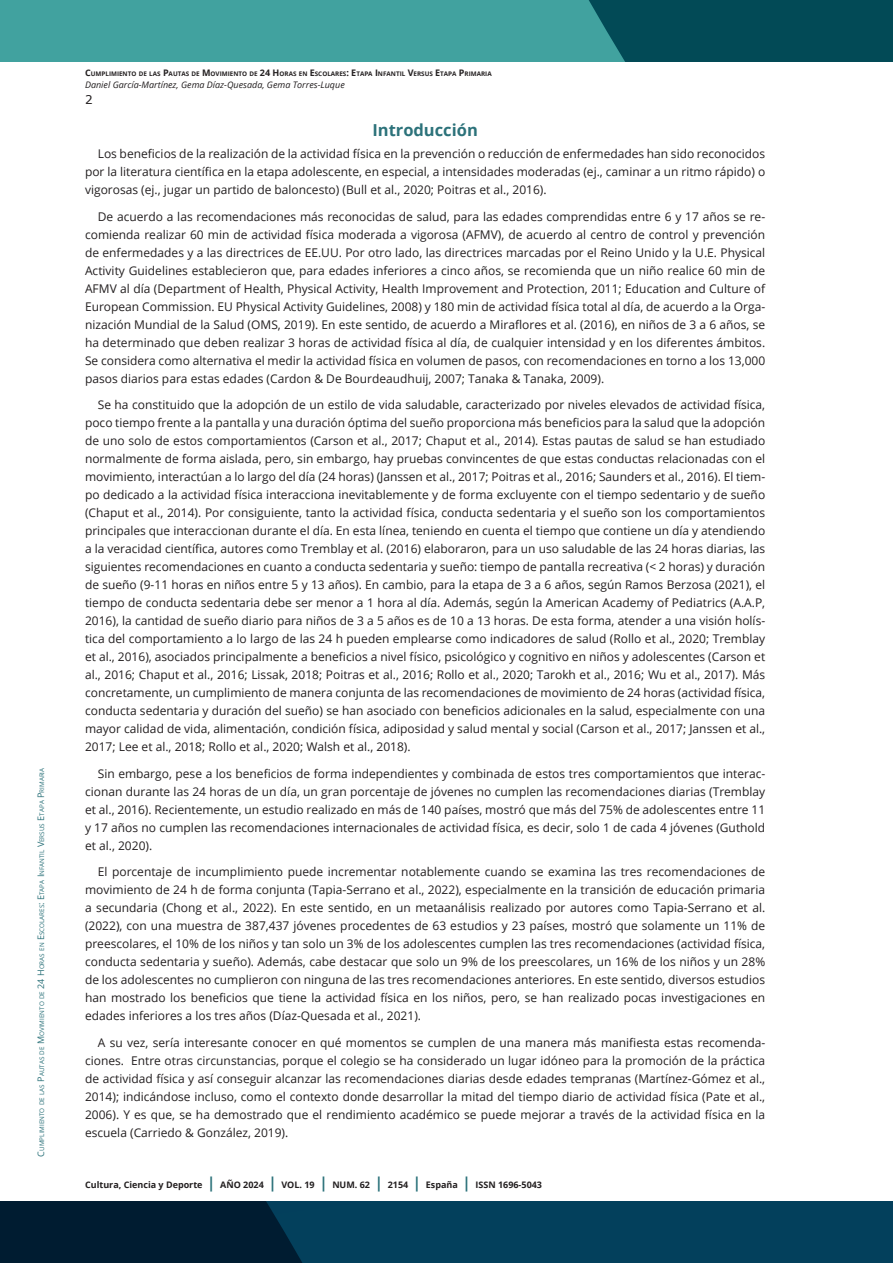
<style>
.page{position:relative;width:893px;height:1263px;background:#fff}
.page>*{position:absolute;margin:0;border:0;box-sizing:border-box;transform-origin:0 0}
.subtitulo_H3{font:700 16.5px "Open Sans";color:#2c727a}
.Cuerpo_de_texto_P{font:12px/18px "Open Sans";color:#231f20;text-align:justify}
.t1{font:12px "Verdana";color:#231f20}
.t2{font:700 9px "Open Sans";color:#231f20}
.t3{font:italic 9px "Open Sans";color:#231f20}
.t4{font:6.3px "Open Sans";color:#2c727a}
.t5{font:700 6.3px "Open Sans";color:#231f20}
.s1{font-size:9px}
.s2{font-size:15px;color:#2c727a}
</style>
<div class="page">
<svg style="left:0;top:1201px;width:893px;height:62px;background:#02344e"></svg>
<div style="left:0;top:0;width:893px;height:62px;background:#41a29f"></div>
<div style="left:589px;top:0;width:304px;height:62px;background:#024a56"></div>
<p class="t4" style="left:37px;top:1156px;width:390px;rotate:-90deg"><span class="s1">C</span>umplimiento de las <span class="s1">P</span>autas de <span class="s1">M</span> ovimiento de <span class="s1">24 H</span>oras en <span class="s1">E</span>scolares<span class="s1">: E</span>tapa <span class="s1">I</span> nfantil <span class="s1">V</span>ersus <span class="s1">E</span>tapa <span class="s1">P</span> rimaria</p>
<p class="t5" style="left:85px;top:69px;width:408px"><span class="s1">C</span>UMPLIMIENTO DE LAS <span class="s1">P</span>AUTAS DE <span class="s1">M</span> OVIMIENTO DE <span class="s1">24 H</span>ORAS EN <span class="s1">E</span>SCOLARES<span class="s1">: E</span>TAPA <span class="s1">I</span> NFANTIL <span class="s1">V</span>ERSUS <span class="s1">E</span>TAPA <span class="s1">P</span> RIMARIA</p>
<p class="t3" style="left:85px;top:79px;width:261px">Daniel García-Martínez, Gema Díaz-Quesada, Gema Torres-Luque</p>
<p class="t1" style="left:85px;top:94px;width:9px">2</p>
<p class="subtitulo_H3" style="left:372px;top:118px;width:107px">Introducción</p>
<p class="Cuerpo_de_texto_P" style="left:85px;top:145px;width:682px;text-indent:13px">Los beneficios de la realización de la actividad física en la prevención o reducción de enfermedades han sido reconocidos por la literatura científica en la etapa adolescente, en especial, a intensidades moderadas (ej., caminar a un ritmo rápido) o vigorosas (ej., jugar un partido de baloncesto) (Bull et al., 2020; Poitras et al., 2016).</p>
<p class="Cuerpo_de_texto_P" style="left:85px;top:207px;width:682px;text-indent:13px">De acuerdo a las recomendaciones más reconocidas de salud, para las edades comprendidas entre 6 y 17 años se re&shy;comienda realizar 60 min de actividad física moderada a vigorosa (AFMV), de acuerdo al centro de control y prevención de enfermedades y a las directrices de EE.UU. Por otro lado, las directrices marcadas por el Reino Unido y la U.E. Physical Activity Guidelines establecieron que, para edades inferiores a cinco años, se recomienda que un niño realice 60 min de AFMV al día (Department of Health, Physical Activity, Health Improvement and Protection, 2011; Education and Culture of European Commission. EU Physical Activity Guidelines, 2008) y 180 min de actividad física total al día, de acuerdo a la Orga&shy;nización Mundial de la Salud (OMS, 2019). En este sentido, de acuerdo a Miraflores et al. (2016), en niños de 3 a 6 años, se ha determinado que deben realizar 3 horas de actividad física al día, de cualquier intensidad y en los diferentes ámbitos.<br>Se considera como alternativa el medir la actividad física en volumen de pasos, con recomendaciones en torno a los 13,000 pasos diarios para estas edades (Cardon &amp; De Bourdeaudhuij, 2007; Tanaka &amp; Tanaka, 2009).</p>
<p class="Cuerpo_de_texto_P" style="left:85px;top:396px;width:682px;text-indent:13px">Se ha constituido que la adopción de un estilo de vida saludable, caracterizado por niveles elevados de actividad física, poco tiempo frente a la pantalla y una duración óptima del sueño proporciona más beneficios para la salud que la adopción de uno solo de estos comportamientos (Carson et al., 2017; Chaput et al., 2014). Estas pautas de salud se han estudiado normalmente de forma aislada, pero, sin embargo, hay pruebas convincentes de que estas conductas relacionadas con el movimiento, interactúan a lo largo del día (24 horas) (Janssen et al., 2017; Poitras et al., 2016; Saunders et al., 2016). El tiem&shy;po dedicado a la actividad física interacciona inevitablemente y de forma excluyente con el tiempo sedentario y de sueño (Chaput et al., 2014). Por consiguiente, tanto la actividad física, conducta sedentaria y el sueño son los comportamientos principales que interaccionan durante el día. En esta línea, teniendo en cuenta el tiempo que contiene un día y atendiendo a la veracidad científica, autores como Tremblay et al. (2016) elaboraron, para un uso saludable de las 24 horas diarias, las siguientes recomendaciones en cuanto a conducta sedentaria y sueño: tiempo de pantalla recreativa (&lt; 2 horas) y duración de sueño (9-11 horas en niños entre 5 y 13 años). En cambio, para la etapa de 3 a 6 años, según Ramos Berzosa (2021), el tiempo de conducta sedentaria debe ser menor a 1 hora al día. Además, según la American Academy of Pediatrics (A.A.P, 2016), la cantidad de sueño diario para niños de 3 a 5 años es de 10 a 13 horas. De esta forma, atender a una visión holís&shy;tica del comportamiento a lo largo de las 24 h pueden emplearse como indicadores de salud (Rollo et al., 2020; Tremblay et al., 2016), asociados principalmente a beneficios a nivel físico, psicológico y cognitivo en niños y adolescentes (Carson et al., 2016; Chaput et al., 2016; Lissak, 2018; Poitras et al., 2016; Rollo et al., 2020; Tarokh et al., 2016; Wu et al., 2017). Más concretamente, un cumplimiento de manera conjunta de las recomendaciones de movimiento de 24 horas (actividad física, conducta sedentaria y duración del sueño) se han asociado con beneficios adicionales en la salud, especialmente con una mayor calidad de vida, alimentación, condición física, adiposidad y salud mental y social (Carson et al., 2017; Janssen et al., 2017; Lee et al., 2018; Rollo et al., 2020; Walsh et al., 2018).</p>
<p class="Cuerpo_de_texto_P" style="left:85px;top:764px;width:682px;text-indent:13px">Sin embargo, pese a los beneficios de forma independientes y combinada de estos tres comportamientos que interac&shy;cionan durante las 24 horas de un día, un gran porcentaje de jóvenes no cumplen las recomendaciones diarias (Tremblay et al., 2016). Recientemente, un estudio realizado en más de 140 países, mostró que más del 75% de adolescentes entre 11 y 17 años no cumplen las recomendaciones internacionales de actividad física, es decir, solo 1 de cada 4 jóvenes (Guthold et al., 2020).</p>
<p class="Cuerpo_de_texto_P" style="left:85px;top:863px;width:682px;text-indent:13px">El porcentaje de incumplimiento puede incrementar notablemente cuando se examina las tres recomendaciones de movimiento de 24 h de forma conjunta (Tapia-Serrano et al., 2022), especialmente en la transición de educación primaria a secundaria (Chong et al., 2022). En este sentido, en un metaanálisis realizado por autores como Tapia-Serrano et al. (2022), con una muestra de 387,437 jóvenes procedentes de 63 estudios y 23 países, mostró que solamente un 11% de preescolares, el 10% de los niños y tan solo un 3% de los adolescentes cumplen las tres recomendaciones (actividad física, conducta sedentaria y sueño). Además, cabe destacar que solo un 9% de los preescolares, un 16% de los niños y un 28% de los adolescentes no cumplieron con ninguna de las tres recomendaciones anteriores. En este sentido, diversos estudios han mostrado los beneficios que tiene la actividad física en los niños, pero, se han realizado pocas investigaciones en edades inferiores a los tres años (Díaz-Quesada et al., 2021).</p>
<p class="Cuerpo_de_texto_P" style="left:85px;top:1033px;width:682px;text-indent:13px">A su vez, sería interesante conocer en qué momentos se cumplen de una manera más manifiesta estas recomenda&shy;ciones. Entre otras circunstancias, porque el colegio se ha considerado un lugar idóneo para la promoción de la práctica de actividad física y así conseguir alcanzar las recomendaciones diarias desde edades tempranas (Martínez-Gómez et al., 2014); indicándose incluso, como el contexto donde desarrollar la mitad del tiempo diario de actividad física (Pate et al., 2006). Y es que, se ha demostrado que el rendimiento académico se puede mejorar a través de la actividad física en la escuela (Carriedo &amp; González, 2019).</p>
<p class="t2" style="left:85px;top:1179px;width:458px">Cultura, Ciencia y Deporte <span class="s2">|</span> AÑO 2024 <span class="s2">|</span> VOL. 19 <span class="s2">|</span> NUM. 62 <span class="s2">|</span> 2154 <span class="s2">|</span> España <span class="s2">|</span> ISSN 1696-5043</p>
</div>
